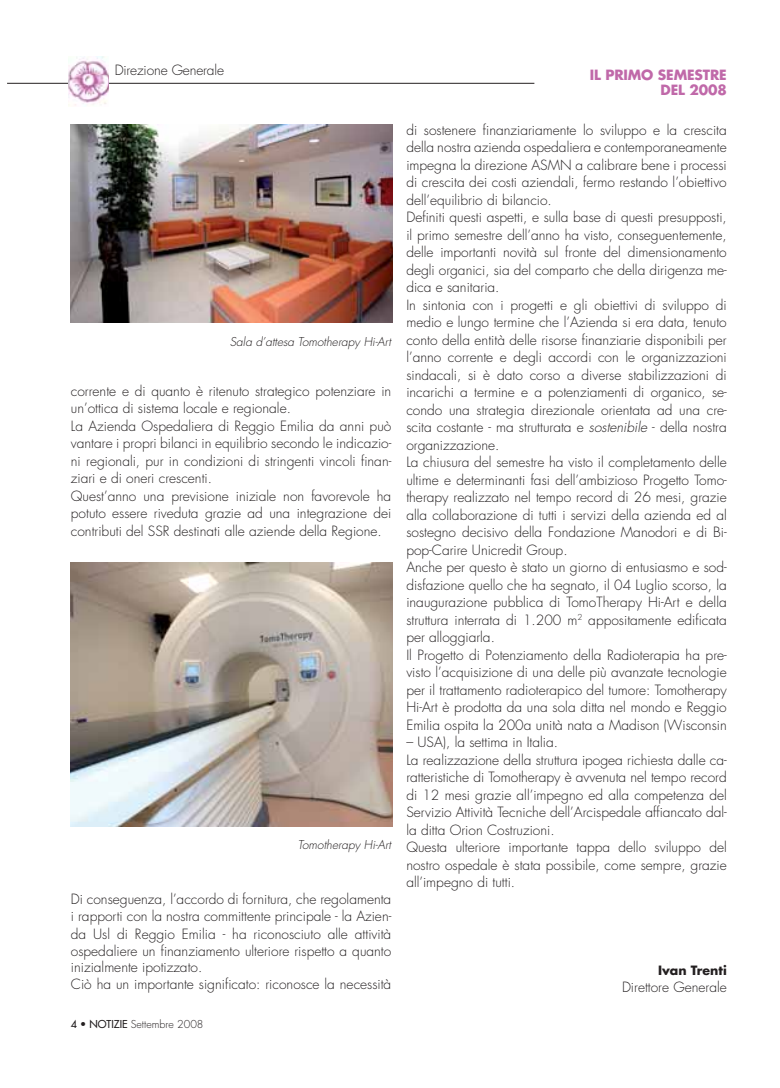
<style>
.page{position:relative;width:780px;height:1088px;background:#fff}
.page>*{position:absolute;margin:0;border:0;box-sizing:border-box;transform-origin:0 0}
.t1{font:300 13.75px/17.5px "Futura";color:#231f20}
.t2{font:700 13.75px/15.6px "Futura";letter-spacing:-.01em;color:#c069a9;text-align:right}
.t3{font:700 12.5px "Futura";color:#231f20}
.t4{font:italic 300 11.88px "Futura";color:#231f20}
.t5{font:300 10.62px "Futura";color:#231f20}
.s1{font-weight:400}
.s2{font-style:italic}
</style>
<div class="page">
<img style="left:71px;top:124px;width:321px;height:199px">
<hr style="left:7px;top:83px;width:527px;height:1px;background:#231f20">
<img style="left:69px;top:56px;width:39px;height:50px">
<img style="left:71px;top:562px;width:321px;height:264px">
<p class="t1" style="left:115px;top:62px;width:111px">Direzione Generale</p>
<p class="t2" style="left:589px;top:68px;width:138px">IL PRIMO SEMESTRE<br>DEL 2008</p>
<p class="t4" style="left:230px;top:336px;width:163px">Sala d’attesa Tomotherapy Hi-Art</p>
<p class="t1" style="left:71px;top:383px;width:322px">corrente e di quanto è ritenuto strategico potenziare in un’ottica di sistema locale e regionale.<br>La Azienda Ospedaliera di Reggio Emilia da anni può vantare i propri bilanci in equilibrio secondo le indicazio&shy;ni regionali, pur in condizioni di stringenti vincoli finan&shy;ziari e di oneri crescenti.<br>Quest’anno una previsione iniziale non favorevole ha potuto essere riveduta grazie ad una integrazione dei contributi del SSR destinati alle aziende della Regione.</p>
<p class="t4" style="left:298px;top:839px;width:95px">Tomotherapy Hi-Art</p>
<p class="t1" style="left:71px;top:891px;width:322px;text-align:justify">Di conseguenza, l’accordo di fornitura, che regolamenta i rapporti con la nostra committente principale - la Azien&shy;da Usl di Reggio Emilia - ha riconosciuto alle attività ospedaliere un finanziamento ulteriore rispetto a quanto</p>
<p class="t1" style="left:71px;top:959px;width:322px">inizialmente ipotizzato.<br>Ciò ha un importante significato: riconosce la necessità</p>
<p class="t5" style="left:71px;top:1019px;width:134px"><span class="s1">4 • NOTIZIE</span> Settembre 2008</p>
<p class="t1" style="left:406px;top:122px;width:322px">di sostenere finanziariamente lo sviluppo e la crescita della nostra azienda ospedaliera e contemporaneamente impegna la direzione ASMN a calibrare bene i processi di crescita dei costi aziendali, fermo restando l’obiettivo dell’equilibrio di bilancio.<br>Definiti questi aspetti, e sulla base di questi presupposti, il primo semestre dell’anno ha visto, conseguentemente, delle importanti novità sul fronte del dimensionamento degli organici, sia del comparto che della dirigenza me&shy;dica e sanitaria.<br>In sintonia con i progetti e gli obiettivi di sviluppo di medio e lungo termine che l’Azienda si era data, tenuto conto della entità delle risorse finanziarie disponibili per l’anno corrente e degli accordi con le organizzazioni sindacali, si è dato corso a diverse stabilizzazioni di incarichi a termine e a potenziamenti di organico, se&shy;condo una strategia direzionale orientata ad una cre&shy;scita costante - ma strutturata e <span class="s2">sostenibile</span> - della nostra organizzazione.<br>La chiusura del semestre ha visto il completamento delle ultime e determinanti fasi dell’ambizioso Progetto Tomo&shy;therapy realizzato nel tempo record di 26 mesi, grazie alla collaborazione di tutti i servizi della azienda ed al sostegno decisivo della Fondazione Manodori e di Bi&shy;pop-Carire Unicredit Group.<br>Anche per questo è stato un giorno di entusiasmo e sod&shy;disfazione quello che ha segnato, il 04 Luglio scorso, la inaugurazione pubblica di TomoTherapy Hi-Art e della struttura interrata di 1.200 m<sup>2</sup> appositamente edificata per alloggiarla.<br>Il Progetto di Potenziamento della Radioterapia ha pre&shy;visto l’acquisizione di una delle più avanzate tecnologie per il trattamento radioterapico del tumore: Tomotherapy Hi-Art è prodotta da una sola ditta nel mondo e Reggio Emilia ospita la 200a unità nata a Madison (Wisconsin</p>
<p class="t1" style="left:406px;top:734px;width:322px">– USA), la settima in Italia.<br>La realizzazione della struttura ipogea richiesta dalle ca&shy;ratteristiche di Tomotherapy è avvenuta nel tempo record di 12 mesi grazie all’impegno ed alla competenza del Servizio Attività Tecniche dell’Arcispedale affiancato dal&shy;la ditta Orion Costruzioni.<br>Questa ulteriore importante tappa dello sviluppo del nostro ospedale è stata possibile, come sempre, grazie all’impegno di tutti.</p>
<p class="t3" style="left:658px;top:964px;width:70px">Ivan Trenti</p>
<p class="t1" style="left:622px;top:979px;width:106px">Direttore Generale</p>
</div>
